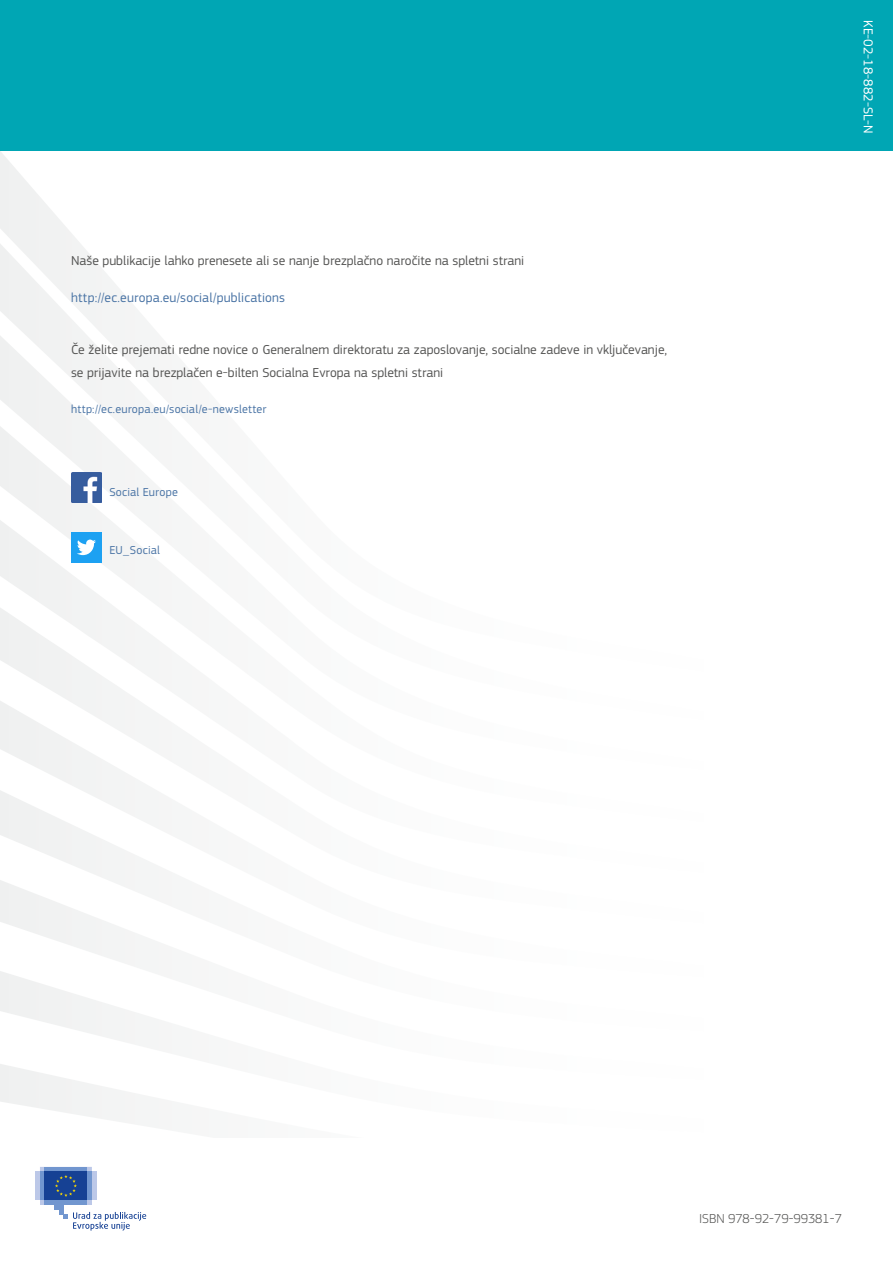
<style>
.page{position:relative;width:893px;height:1263px;background:#fff}
.page>*{position:absolute;margin:0;border:0;box-sizing:border-box;transform-origin:0 0}
.t1{font:13.5px/22.5px "EC Square Sans Pro";color:#575756}
.bODY{font:13.5px "EC Square Sans Pro";letter-spacing:.015em;color:#4a74a5}
.ISBN{font:300 13.5px "EC Square Sans Pro";color:#575756}
.t2{font:13.5px "EC Square Sans Pro";color:#fff}
.bODY-2{font:12px "EC Square Sans Pro";letter-spacing:.02em;color:#4a74a5}
</style>
<div class="page">
<div style="left:40px;top:1200px;width:52px;height:5px;background:#bcc8e8"></div>
<div style="left:45px;top:1200px;width:42px;height:5px;background:#7196cf"></div>
<div style="left:87px;top:1171px;width:5px;height:29px;background:#7196cf"></div>
<div style="left:92px;top:1171px;width:5px;height:29px;background:#bcc8e8"></div>
<div style="left:40px;top:1171px;width:5px;height:29px;background:#7196cf"></div>
<div style="left:35px;top:1171px;width:5px;height:29px;background:#bcc8e8"></div>
<div style="left:54px;top:1200px;width:10px;height:9px;background:#7196cf"></div>
<div style="left:59px;top:1200px;width:5px;height:14px;background:#7196cf"></div>
<div style="left:45px;top:1171px;width:42px;height:29px;background:#164194"></div>
<svg style="left:40px;top:1167px;width:52px;height:30px"></svg>
<svg style="left:64px;top:1212px;width:82px;height:19px"></svg>
<svg style="left:0;top:150px;width:826px;height:53px"></svg>
<svg style="left:0;top:203px;width:128px;height:96px;fill:#f2f3f3"></svg>
<svg style="left:0;top:299px;width:159px;height:94px;fill:#f3f4f4"></svg>
<svg style="left:0;top:393px;width:159px;height:98px;fill:#f3f4f4"></svg>
<svg style="left:0;top:491px;width:159px;height:91px;fill:#f4f4f4"></svg>
<svg style="left:0;top:582px;width:159px;height:97px;fill:#f4f4f4"></svg>
<svg style="left:0;top:679px;width:159px;height:93px;fill:#f4f5f5"></svg>
<svg style="left:0;top:772px;width:159px;height:93px;fill:#f4f5f5"></svg>
<svg style="left:0;top:865px;width:159px;height:94px"></svg>
<svg style="left:0;top:959px;width:159px;height:91px"></svg>
<svg style="left:0;top:1064px;width:159px;height:64px;fill:#f4f5f5"></svg>
<div style="left:0;top:0;width:893px;height:150px;background:#00a6b4"></div>
<img style="left:71px;top:472px;width:31px;height:30px">
<div style="left:71px;top:532px;width:31px;height:31px;background:#1da1f2"></div>
<svg style="left:77px;top:539px;width:19px;height:16px"></svg>
<p class="t1" style="left:71px;top:250px;width:455px">Naše publikacije lahko prenesete ali se nanje brezplačno naročite na spletni strani</p>
<p class="bODY" style="left:71px;top:290px;width:215px">http://ec.europa.eu/social/publications</p>
<p class="t1" style="left:71px;top:338px;width:598px">Če želite prejemati redne novice o Generalnem direktoratu za zaposlovanje, socialne zadeve in vključevanje, se prijavite na brezplačen e-bilten Socialna Evropa na spletni strani</p>
<p class="bODY-2" style="left:71px;top:402px;width:197px">http://ec.europa.eu/social/e-newsletter</p>
<p class="bODY-2" style="left:109px;top:485px;width:70px">Social Europe</p>
<p class="bODY-2" style="left:109px;top:543px;width:52px">EU_Social</p>
<p class="t2" style="left:876px;top:20px;width:115px;rotate:90deg">KE-02-18-882-SL-N</p>
<p class="ISBN" style="left:699px;top:1210px;width:144px">ISBN 978-92-79-99381-7</p>
</div>
